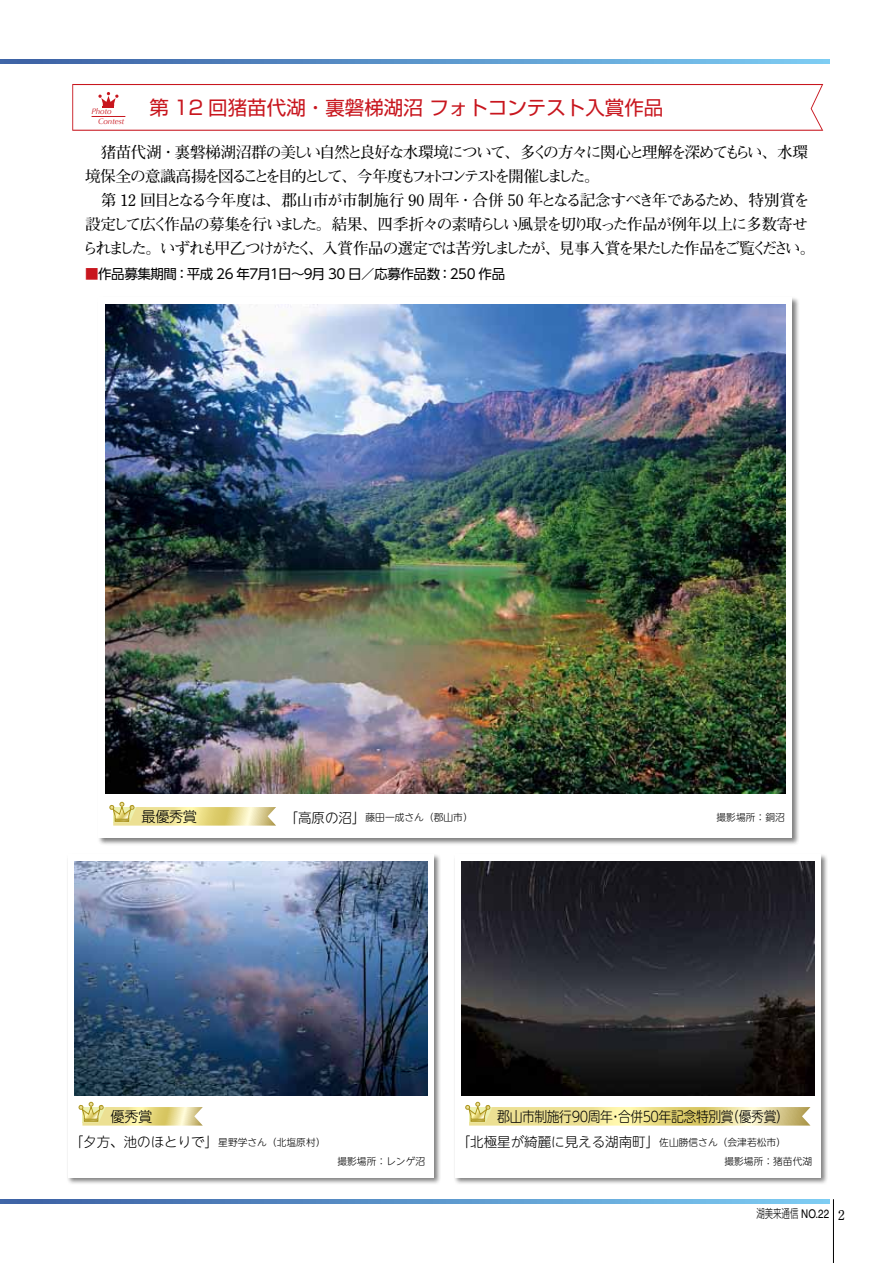
<style>
.page{position:relative;width:893px;height:1263px;background:#fff}
.page>*{position:absolute;margin:0;border:0;box-sizing:border-box;transform-origin:0 0}
.t1{font:19.5px "Shin Go Pr 5";color:#c8161e}
.t2{font:700 15.75px "Futo Min A101 Pr 5";letter-spacing:-.085em;color:#000}
.t3{font:700 15.75px "Futo Min A101 Pr 5";letter-spacing:-.055em;color:#000}
.t4{font:700 15.75px "Futo Min A101 Pr 5";letter-spacing:-.08em;color:#000}
.t5{font:700 15.75px "Futo Min A101 Pr 5";letter-spacing:-.2em;color:#000}
.t6{font:700 15.75px "Futo Min A101 Pr 5";letter-spacing:-.105em;color:#000}
.t7{font:700 15.75px "Futo Min A101 Pr 5";letter-spacing:-.165em;color:#000}
.t8{font:300 14.25px "UD Shin M Go Pro";letter-spacing:-.03em;color:#000;scale:.9 1}
.t9{font:300 14.25px "UD Shin M Go Pro";letter-spacing:-.03em;color:#000}
.t10{font:13.5px "UD Shin Go Pro";letter-spacing:-.03em;color:#000}
.t11{font:300 13.5px "UD Shin M Go Pro";color:#000}
.t12{font:700 13.5px "Futo Min A101 Pr 5";color:#000}
.t13{font:300 12px "Shin Go Pr 5";color:#000;scale:.7 1}
.t14{font:300 9.75px "UD Shin M Go Pro";color:#000}
.t15{font:italic 8.1px/9.4px "Optima";color:#c8161e}
.s1{color:#c8161e}
.s2{font-family:"Helvetica";font-weight:400;font-stretch:condensed}
</style>
<div class="page">
<hr style="left:833px;top:1199px;width:1px;height:64px;background:#000">
<svg style="left:0;top:60px;width:829px;height:4px;background:#5c95ca"></svg>
<svg style="left:0;top:1199px;width:829px;height:4px;background:#5c95ca"></svg>
<div style="left:97px;top:296px;width:703px;height:549px;background:#000;opacity:.5"></div>
<div style="left:99px;top:298px;width:693px;height:540px;background:#fff"></div>
<div style="left:66px;top:853px;width:375px;height:333px;background:#000;opacity:.5"></div>
<div style="left:68px;top:855px;width:366px;height:323px;background:#fff"></div>
<div style="left:453px;top:853px;width:375px;height:333px;background:#000;opacity:.5"></div>
<div style="left:455px;top:855px;width:366px;height:323px;background:#fff"></div>
<img style="left:74px;top:861px;width:353px;height:234px">
<img style="left:461px;top:861px;width:353px;height:234px">
<img style="left:105px;top:304px;width:681px;height:489px">
<svg style="left:72px;top:84px;width:751px;height:47px"></svg>
<hr style="left:92px;top:116px;width:33px;height:1px;background:#c8161e">
<svg style="left:109px;top:802px;width:167px;height:24px"></svg>
<svg style="left:78px;top:1102px;width:125px;height:23px"></svg>
<svg style="left:465px;top:1102px;width:345px;height:23px"></svg>
<p class="t15" style="left:98px;top:107px;width:28px;text-indent:-7px">Photo<br>Contest</p>
<h1 class="t1" style="left:149px;top:91px;width:515px">第 12 回猪苗代湖・裏磐梯湖沼フォトコンテスト入賞作品</h1>
<h2 class="t2" style="left:85px;top:140px;width:725px">　猪苗代湖・裏磐梯湖沼群の美しい自然と良好な水環境について、多くの方々に関心と理解を深めてもらい、水環</h2>
<h2 class="t5" style="left:85px;top:164px;width:516px">境保全の意識高揚を図ることを目的として、今年度もフォトコンテストを開催しました。</h2>
<h2 class="t3" style="left:85px;top:188px;width:726px">　第 12 回目となる今年度は、郡山市が市制施行 90 周年・合併 50 年となる記念すべき年であるため、特別賞を</h2>
<h2 class="t4" style="left:85px;top:212px;width:724px">設定して広く作品の募集を行いました。結果、四季折々の素晴らしい風景を切り取った作品が例年以上に多数寄せ</h2>
<h2 class="t6" style="left:308px;top:236px;width:509px">、入賞作品の選定では苦労しましたが、見事入賞を果たした作品をご覧ください。</h2>
<h2 class="t7" style="left:83px;top:236px;width:231px">られました。いずれも甲乙つけがたく</h2>
<h3 class="t10" style="left:85px;top:263px;width:167px"><span class="s1">■</span>作品募集期間：平成 26 年</h3>
<h3 class="t10" style="left:312px;top:263px;width:195px">月 30 日／応募作品数：250 作品</h3>
<h3 class="t10" style="left:258px;top:263px;width:15px">月</h3>
<h3 class="t10" style="left:301px;top:263px;width:15px">９</h3>
<h3 class="t10" style="left:278px;top:263px;width:28px">日～</h3>
<h3 class="t10" style="left:247px;top:263px;width:15px">７</h3>
<h3 class="t10" style="left:268px;top:263px;width:15px">１</h3>
<h3 class="t9" style="left:141px;top:805px;width:57px">最優秀賞</h3>
<h3 class="t11" style="left:285px;top:807px;width:82px">「高原の沼」</h3>
<p class="t14" style="left:366px;top:810px;width:109px">藤田一成さん（郡山市）</p>
<p class="t14" style="left:717px;top:810px;width:70px">撮影場所：銅沼</p>
<h3 class="t9" style="left:111px;top:1105px;width:43px">優秀賞</h3>
<h3 class="t11" style="left:70px;top:1131px;width:150px">「夕方、池のほとりで」</h3>
<p class="t14" style="left:218px;top:1134px;width:109px">星野学さん（北塩原村(</p>
<p class="t14" style="left:337px;top:1153px;width:89px">撮影場所：レンゲ沼</p>
<h3 class="t8" style="left:726px;top:1105px;width:71px">（優秀賞(</h3>
<h3 class="t8" style="left:497px;top:1105px;width:264px">郡山市制施行90周年合併50年記念特別賞</h3>
<h3 class="t8" style="left:609px;top:1105px;width:16px">・</h3>
<h3 class="t11" style="left:457px;top:1131px;width:204px">「北極星が綺麗に見える湖南町」</h3>
<p class="t14" style="left:659px;top:1134px;width:128px">佐山勝信さん（会津若松市(</p>
<p class="t14" style="left:724px;top:1153px;width:89px">撮影場所：猪苗代湖</p>
<p class="t13" style="left:756px;top:1204px;width:105px">湖美来通信 <span class="s2">NO.22</span></p>
<h3 class="t12" style="left:838px;top:1204px;width:9px">2</h3>
</div>
